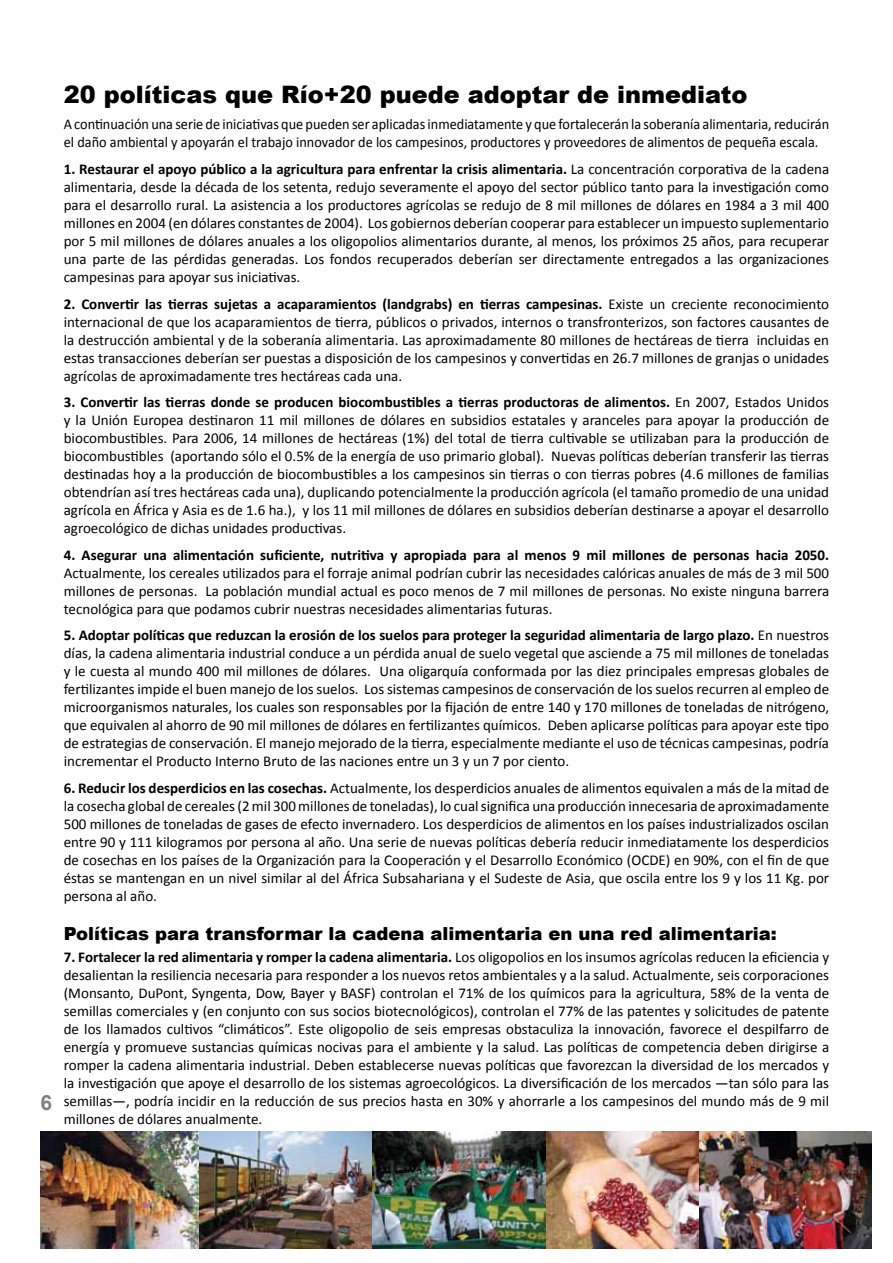
<style>
.page{position:relative;width:893px;height:1263px;background:#fff}
.page>*{position:absolute;margin:0;border:0;box-sizing:border-box;transform-origin:0 0}
.t1{font:900 24px "Arial";color:#000}
.t2{font:700 21px "Arial";color:#808285}
.t3{font:900 18px "Arial";color:#000}
.t4{font:15px/18px "Calibri";color:#000;text-align:justify}
.t5{font:15px/18px "Calibri";color:#000;scale:.95 1}
.t6{font:700 15px "Calibri";color:#000}
.s1{font-weight:700}
</style>
<div class="page">
<img style="left:40px;top:1131px;width:486px;height:117px">
<img style="left:526px;top:1131px;width:346px;height:117px">
<h2 class="t2" style="left:40px;top:1089px;width:13px">6</h2>
<h1 class="t1" style="left:64px;top:77px;width:685px">20 políticas que Río+20 puede adoptar de inmediato</h1>
<p class="t5" style="left:64px;top:116px;width:807px">A continuación una serie de iniciativas que pueden ser aplicadas inmediatamente y que fortalecerán la soberanía alimentaria, reducirán el daño ambiental y apoyarán el trabajo innovador de los campesinos, productores y proveedores de alimentos de pequeña escala.</p>
<p class="t4" style="left:64px;top:160px;width:767px"><span class="s1">1. Restaurar el apoyo público a la agricultura para enfrentar la crisis alimentaria.</span> La concentración corporativa de la cadena alimentaria, desde la década de los setenta, redujo severamente el apoyo del sector público tanto para la investigación como para el desarrollo rural. La asistencia a los productores agrícolas se redujo de 8 mil millones de dólares en 1984 a 3 mil 400 millones en 2004 (en dólares constantes de 2004). Los gobiernos deberían cooperar para establecer un impuesto suplementario por 5 mil millones de dólares anuales a los oligopolios alimentarios durante, al menos, los próximos 25 años, para recuperar una parte de las pérdidas generadas. Los fondos recuperados deberían ser directamente entregados a las organizaciones campesinas para apoyar sus iniciativas.</p>
<p class="t4" style="left:64px;top:295px;width:767px"><span class="s1">2. Convertir las tierras sujetas a acaparamientos (landgrabs) en tierras campesinas.</span> Existe un creciente reconocimiento internacional de que los acaparamientos de tierra, públicos o privados, internos o transfronterizos, son factores causantes de la destrucción ambiental y de la soberanía alimentaria. Las aproximadamente 80 millones de hectáreas de tierra incluidas en estas transacciones deberían ser puestas a disposición de los campesinos y convertidas en 26.7 millones de granjas o unidades agrícolas de aproximadamente tres hectáreas cada una.</p>
<p class="t4" style="left:64px;top:393px;width:767px"><span class="s1">3. Convertir las tierras donde se producen biocombustibles a tierras productoras de alimentos.</span> En 2007, Estados Unidos y la Unión Europea destinaron 11 mil millones de dólares en subsidios estatales y aranceles para apoyar la producción de biocombustibles. Para 2006, 14 millones de hectáreas (1%) del total de tierra cultivable se utilizaban para la producción de biocombustibles (aportando sólo el 0.5% de la energía de uso primario global). Nuevas políticas deberían transferir las tierras destinadas hoy a la producción de biocombustibles a los campesinos sin tierras o con tierras pobres (4.6 millones de familias obtendrían así tres hectáreas cada una), duplicando potencialmente la producción agrícola (el tamaño promedio de una unidad agrícola en África y Asia es de 1.6 ha.), y los 11 mil millones de dólares en subsidios deberían destinarse a apoyar el desarrollo agroecológico de dichas unidades productivas.</p>
<p class="t6" style="left:64px;top:545px;width:767px">4. Asegurar una alimentación suficiente, nutritiva y apropiada para al menos 9 mil millones de personas hacia 2050.</p>
<p class="t4" style="left:64px;top:564px;width:767px">Actualmente, los cereales utilizados para el forraje animal podrían cubrir las necesidades calóricas anuales de más de 3 mil 500 millones de personas. La población mundial actual es poco menos de 7 mil millones de personas. No existe ninguna barrera tecnológica para que podamos cubrir nuestras necesidades alimentarias futuras.</p>
<p class="t4" style="left:64px;top:626px;width:767px"><span class="s1">5. Adoptar políticas que reduzcan la erosión de los suelos para proteger la seguridad alimentaria de largo plazo.</span> En nuestros días, la cadena alimentaria industrial conduce a un pérdida anual de suelo vegetal que asciende a 75 mil millones de toneladas y le cuesta al mundo 400 mil millones de dólares. Una oligarquía conformada por las diez principales empresas globales de fertilizantes impide el buen manejo de los suelos. Los sistemas campesinos de conservación de los suelos recurren al empleo de microorganismos naturales, los cuales son responsables por la fijación de entre 140 y 170 millones de toneladas de nitrógeno, que equivalen al ahorro de 90 mil millones de dólares en fertilizantes químicos. Deben aplicarse políticas para apoyar este tipo de estrategias de conservación. El manejo mejorado de la tierra, especialmente mediante el uso de técnicas campesinas, podría incrementar el Producto Interno Bruto de las naciones entre un 3 y un 7 por ciento.</p>
<p class="t4" style="left:64px;top:779px;width:767px"><span class="s1">6. Reducir los desperdicios en las cosechas.</span> Actualmente, los desperdicios anuales de alimentos equivalen a más de la mitad de la cosecha global de cereales (2 mil 300 millones de toneladas), lo cual significa una producción innecesaria de aproximadamente 500 millones de toneladas de gases de efecto invernadero. Los desperdicios de alimentos en los países industrializados oscilan entre 90 y 111 kilogramos por persona al año. Una serie de nuevas políticas debería reducir inmediatamente los desperdicios de cosechas en los países de la Organización para la Cooperación y el Desarrollo Económico (OCDE) en 90%, con el fin de que éstas se mantengan en un nivel similar al del África Subsahariana y el Sudeste de Asia, que oscila entre los 9 y los 11 Kg. por persona al año.</p>
<p class="t3" style="left:64px;top:921px;width:715px">Políticas para transformar la cadena alimentaria en una red alimentaria:</p>
<p class="t4" style="left:64px;top:948px;width:767px"><span class="s1">7. Fortalecer la red alimentaria y romper la cadena alimentaria.</span> Los oligopolios en los insumos agrícolas reducen la eficiencia y desalientan la resiliencia necesaria para responder a los nuevos retos ambientales y a la salud. Actualmente, seis corporaciones (Monsanto, DuPont, Syngenta, Dow, Bayer y BASF) controlan el 71% de los químicos para la agricultura, 58% de la venta de semillas comerciales y (en conjunto con sus socios biotecnológicos), controlan el 77% de las patentes y solicitudes de patente de los llamados cultivos “climáticos”. Este oligopolio de seis empresas obstaculiza la innovación, favorece el despilfarro de energía y promueve sustancias químicas nocivas para el ambiente y la salud. Las políticas de competencia deben dirigirse a romper la cadena alimentaria industrial. Deben establecerse nuevas políticas que favorezcan la diversidad de los mercados y la investigación que apoye el desarrollo de los sistemas agroecológicos. La diversificación de los mercados —tan sólo para las semillas—, podría incidir en la reducción de sus precios hasta en 30% y ahorrarle a los campesinos del mundo más de 9 mil millones de dólares anualmente.</p>
</div>
